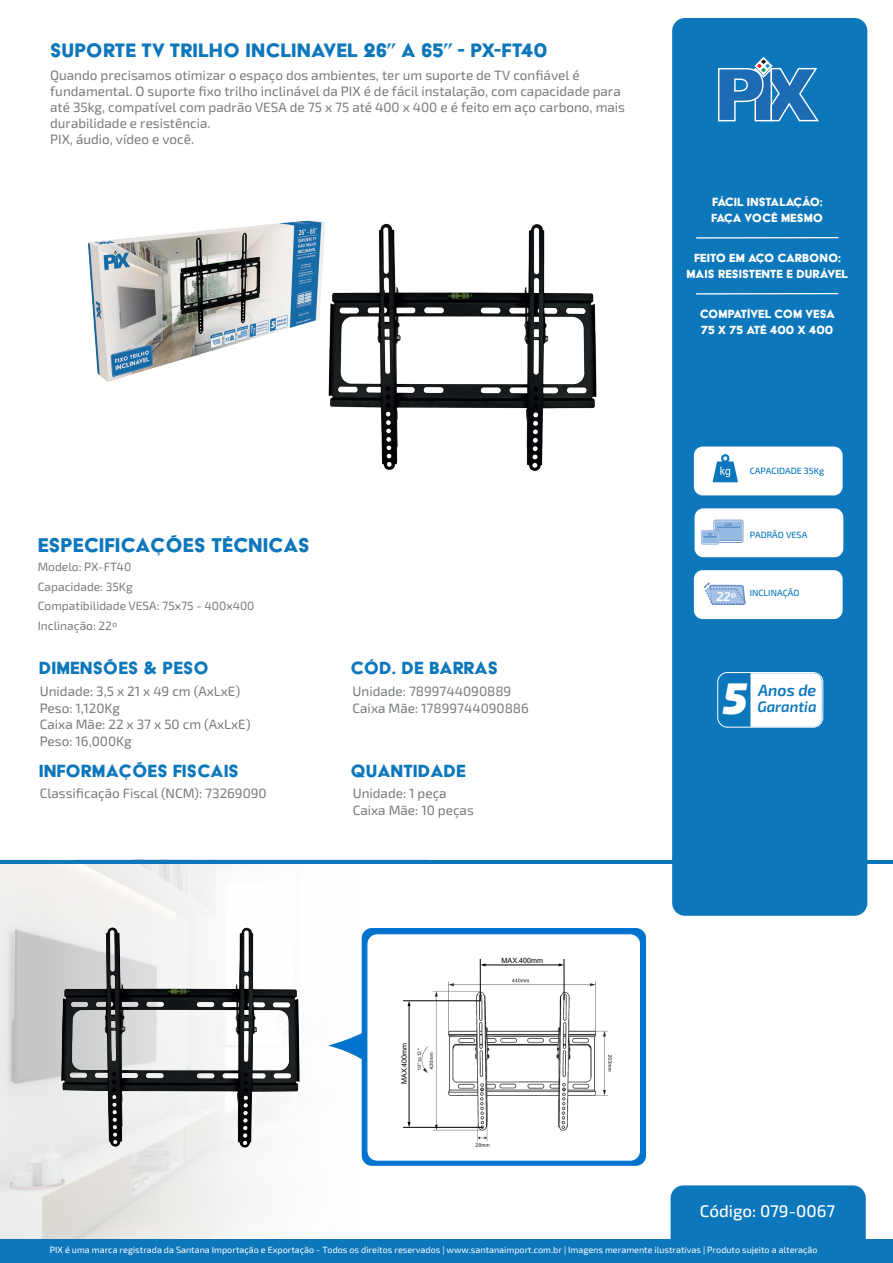
<style>
.page{position:relative;width:893px;height:1263px;background:#fff}
.page>*{position:absolute;margin:0;border:0;box-sizing:border-box;transform-origin:0 0}
.t1{font:italic 900 44.4px "Exo 2";color:#fff}
.t2{font:22.95px "Acier BAT Text Solid";color:#0d77bc}
.t3{font:22.5px "Acier BAT Text Solid";letter-spacing:.005em;color:#0d77bc}
.t4{font:20.4px "Acier BAT Text Solid";color:#0d77bc}
.t5{font:500 16.95px "Exo 2";color:#fff}
.t6{font:italic 600 16.35px "Exo 2";color:#0a76bc}
.t7{font:italic 600 15px "Exo 2";color:#0a76bc}
.t8{font:13.65px/16.4px "Acier BAT Text Solid";color:#fff}
.t9{font:13.5px/16.5px "Exo 2";color:#777b7d}
.t10{font:italic 600 12.6px "Exo 2";color:#fff}
.t11{font:12px/19.5px "Exo 2";color:#777b7d}
.t12{font:9px "Exo 2";color:#fff}
.t13{font:500 9px "Exo 2";color:#0d77bc}
.t14{font:7.2px "Arial";letter-spacing:-.005em;color:#000001}
.t15{font:4.95px "Arial";color:#2b2526}
.t16{font:italic 600 4.2px "Exo 2";color:#4c7cbf}
.t17{font:italic 600 4.05px "Exo 2";color:#4c7cbf}
</style>
<div class="page">
<svg style="left:3px;top:863px;width:426px;height:376px"></svg>
<div style="left:671px;top:1185px;width:195px;height:54px;background:#0d77bc"></div>
<div style="left:672px;top:18px;width:195px;height:898px;background:#0d77bc;border-radius:13px"></div>
<hr style="left:1px;top:860px;width:892px;height:3px;background:#0d77bc">
<div style="left:695px;top:508px;width:148px;height:49px;background:#fff;border-radius:9px"></div>
<div style="left:694px;top:570px;width:149px;height:49px;background:#fff;border-radius:9px"></div>
<div style="left:694px;top:446px;width:149px;height:49px;background:#fff;border-radius:9px"></div>
<div style="left:0;top:1239px;width:893px;height:24px;background:#0d77bc"></div>
<svg style="left:718px;top:57px;width:101px;height:65px"></svg>
<svg style="left:713px;top:454px;width:25px;height:28px"></svg>
<svg style="left:701px;top:520px;width:42px;height:24px"></svg>
<div style="left:717px;top:672px;width:106px;height:56px;border:1px solid #fff;border-radius:10px"></div>
<div style="left:750px;top:673px;width:72px;height:54px;background:#fff"></div>
<hr style="left:696px;top:237px;width:142px;height:2px;background:#fff">
<hr style="left:696px;top:293px;width:142px;height:1px;background:#fff">
<svg style="left:704px;top:582px;width:41px;height:23px"></svg>
<div style="left:362px;top:928px;width:284px;height:238px;background:#0073ce;border-radius:10px"></div>
<svg style="left:329px;top:1005px;width:37px;height:82px"></svg>
<div style="left:367px;top:934px;width:273px;height:227px;background:#fff;border-radius:10px"></div>
<div style="left:367px;top:933px;width:274px;height:228px;border:1px solid #0073ce;border-radius:10px"></div>
<img style="left:407px;top:958px;width:205px;height:189px">
<hr style="left:403px;top:1000px;width:78px;height:1px;background:#000001">
<hr style="left:403px;top:1127px;width:80px;height:1px;background:#000001">
<svg style="left:408px;top:1122px;width:3px;height:5px"></svg>
<svg style="left:408px;top:1001px;width:3px;height:5px"></svg>
<hr style="left:409px;top:1004px;width:1px;height:120px;background:#000001">
<hr style="left:564px;top:959px;width:1px;height:41px;background:#000001">
<hr style="left:480px;top:959px;width:1px;height:42px;background:#000001">
<svg style="left:480px;top:963px;width:6px;height:3px"></svg>
<svg style="left:559px;top:963px;width:5px;height:3px"></svg>
<hr style="left:484px;top:965px;width:76px;height:1px;background:#000001">
<svg style="left:417px;top:1050px;width:5px;height:3px"></svg>
<img style="left:61px;top:927px;width:239px;height:221px">
<img style="left:87px;top:220px;width:236px;height:162px">
<img style="left:323px;top:222px;width:274px;height:249px">
<h3 class="t3" style="left:50px;top:39px;width:499px">SUPORTE TV TRILHO INCLINAVEL 26” A 65” - PX-FT40</h3>
<p class="t9" style="left:50px;top:66px;width:576px">Quando precisamos otimizar o espaço dos ambientes, ter um suporte de TV confiável é fundamental. O suporte fixo trilho inclinável da PIX é de fácil instalação, com capacidade para até 35kg, compatível com padrão VESA de 75 x 75 até 400 x 400 e é feito em aço carbono, mais durabilidade e resistência.<br>PIX, áudio, vídeo e você.</p>
<h2 class="t2" style="left:38px;top:533px;width:274px">ESPECIFICAÇÕES TÉCNICAS</h2>
<p class="t11" style="left:38px;top:557px;width:218px">Modelo: PX-FT40<br>Capacidade: 35Kg<br>Compatibilidade VESA: 75x75 - 400x400<br>Inclinação: 22º</p>
<h3 class="t4" style="left:39px;top:657px;width:172px">DIMENSÕES &amp; PESO</h3>
<h3 class="t4" style="left:350px;top:657px;width:149px">CÓD. DE BARRAS</h3>
<p class="t9" style="left:40px;top:683px;width:212px">Unidade: 3,5 x 21 x 49 cm (AxLxE)<br>Peso: 1,120Kg<br>Caixa Mãe: 22 x 37 x 50 cm (AxLxE)<br>Peso: 16,000Kg</p>
<p class="t9" style="left:353px;top:683px;width:178px">Unidade: 7899744090889<br>Caixa Mãe: 17899744090886</p>
<p class="t9" style="left:40px;top:785px;width:228px">Classificação Fiscal (NCM): 73269090</p>
<p class="t9" style="left:353px;top:785px;width:123px">Unidade: 1 peça<br>Caixa Mãe: 10 peças</p>
<h3 class="t4" style="left:39px;top:760px;width:202px">INFORMAÇÕES FISCAIS</h3>
<h3 class="t4" style="left:350px;top:760px;width:117px">QUANTIDADE</h3>
<p class="t14" style="left:399px;top:1084px;width:43px;rotate:-90deg">MAX.400mm</p>
<p class="t15" style="left:416px;top:1054px;width:4px;rotate:-90deg">2</p>
<p class="t14" style="left:502px;top:955px;width:43px">MAX.400mm</p>
<p class="t8" style="left:711px;top:193px;width:113px">FÁCIL INSTALAÇÃO:<br>FAÇA VOCÊ MESMO</p>
<p class="t8" style="left:686px;top:249px;width:163px;text-align:center">FEITO EM AÇO CARBONO:<br>MAIS RESISTENTE E DURÁVEL</p>
<p class="t8" style="left:700px;top:305px;width:137px">COMPATÍVEL COM VESA<br>75 X 75 ATÉ 400 X 400</p>
<p class="t13" style="left:750px;top:464px;width:76px">CAPACIDADE 35Kg</p>
<p class="t17" style="left:708px;top:532px;width:6px">75</p>
<p class="t16" style="left:725px;top:522px;width:9px">400</p>
<p class="t13" style="left:750px;top:528px;width:59px">PADRÃO VESA</p>
<p class="t10" style="left:716px;top:587px;width:21px">22º</p>
<p class="t13" style="left:750px;top:587px;width:51px">INCLINAÇÃO</p>
<h1 class="t1" style="left:723px;top:663px;width:26px">5</h1>
<p class="t6" style="left:758px;top:678px;width:60px">Anos de</p>
<p class="t7" style="left:757px;top:696px;width:61px">Garantia</p>
<p class="t5" style="left:700px;top:1199px;width:137px">Código: 079-0067</p>
<p class="t12" style="left:50px;top:1244px;width:769px">PIX é uma marca registrada da Santana Importação e Exportação - Todos os direitos reservados | www.santanaimport.com.br | Imagens meramente ilustrativas | Produto sujeito a alteração</p>
</div>
